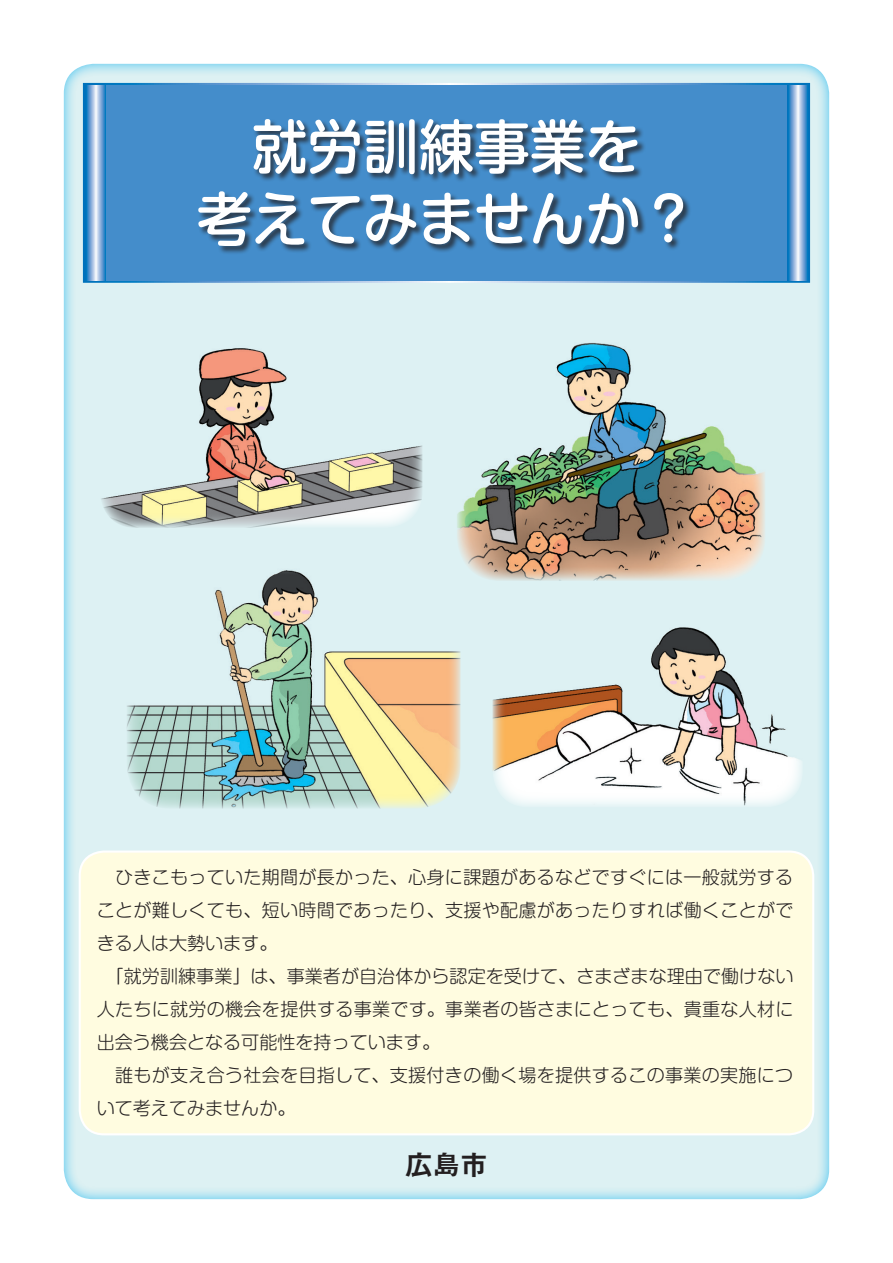
<style>
.page{position:relative;width:893px;height:1263px;background:#fff}
.page>*{position:absolute;margin:0;border:0;box-sizing:border-box;transform-origin:0 0}
.t1{font:500 58.5px/72.3px "Shin M Go Pr 6";color:#fff;text-align:center;scale:.95 1}
.t2{font:27.6px "Midashi Go Pr 6 MB31";color:#231f20}
.t3{font:300 18px/33px "Shin M Go Pr 6";letter-spacing:.015em;color:#231f20}
</style>
<div class="page">
<div style="left:63px;top:63px;width:767px;height:1137px;background:#00aeef;opacity:.7"></div>
<div style="left:80px;top:851px;width:733px;height:283px;background:#fffce0;border-radius:24px"></div>
<div style="left:79px;top:850px;width:735px;height:285px;border:2px solid #fff;border-radius:24px"></div>
<div style="left:83px;top:83px;width:727px;height:200px;background:#448dcb"></div>
<svg style="left:85px;top:85px;width:21px;height:196px"></svg>
<svg style="left:787px;top:85px;width:21px;height:196px"></svg>
<img style="left:457px;top:337px;width:308px;height:244px">
<img style="left:126px;top:561px;width:334px;height:248px">
<img style="left:492px;top:617px;width:311px;height:190px">
<img style="left:99px;top:338px;width:324px;height:190px">
<div style="left:199px;top:119px;width:493px;height:136px;background:#231f20;opacity:.75"></div>
<h1 class="t1" style="left:197px;top:108px;width:528px">就労訓練事業を<br>考えてみませんか？</h1>
<p class="t3" style="left:97px;top:860px;width:698px">　ひきこもっていた期間が長かった、心身に課題があるなどですぐには一般就労することが難しくても、短い時間であったり、支援や配慮があったりすれば働くことができる人は大勢います。<br>　「就労訓練事業」は、事業者が自治体から認定を受けて、さまざまな理由で働けない人たちに就労の機会を提供する事業です。事業者の皆さまにとっても、貴重な人材に出会う機会となる可能性を持っています。<br>　誰もが支え合う社会を目指して、支援付きの働く場を提供するこの事業の実施について考えてみませんか。</p>
<h2 class="t2" style="left:405px;top:1143px;width:84px">広島市</h2>
</div>
